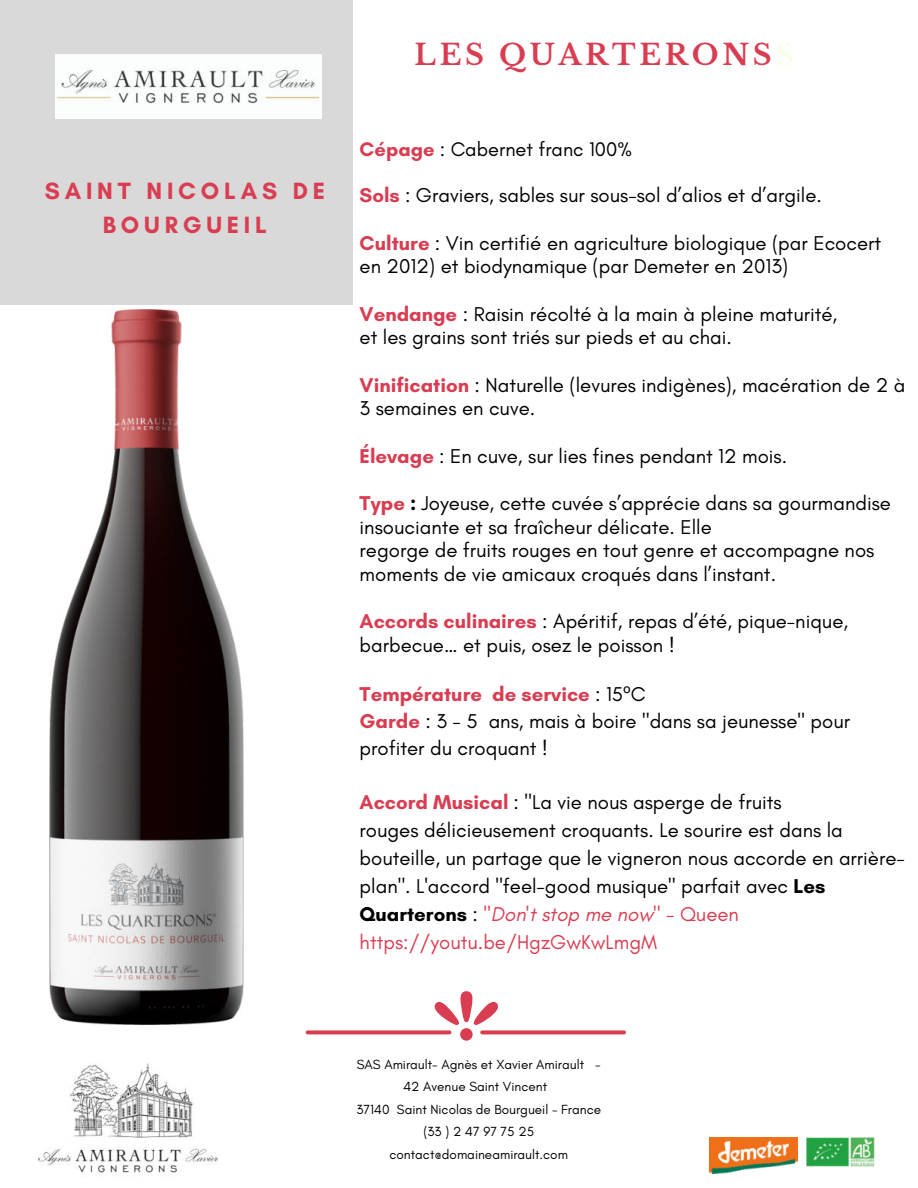
<style>
.page{position:relative;width:918px;height:1188px;background:#fff}
.page>*{position:absolute;margin:0;border:0;box-sizing:border-box;transform-origin:0 0}
.t1{font:700 28.5px "Libre Baskerville";letter-spacing:.13em;color:#d93d52}
.t2{font:700 24px/33.8px "Glacial Indifference";letter-spacing:.2em;color:#d93d52;text-align:center}
.t3{font:20.4px/23.7px "Glacial Indifference";color:#000}
.t4{font:20.1px "Glacial Indifference";color:#000}
.t5{font:13.5px/22.5px "Glacial Indifference";color:#000;text-align:center}
.s1{font-weight:400;color:#f7ffe5}
.s2{font-weight:700;color:#d93d52}
.s3{font-weight:700}
.s4{font-family:"Noto Sans"}
.s5{font-style:italic;color:#d93d52}
.s6{color:#d93d52}
</style>
<div class="page">
<div style="left:0;top:0;width:353px;height:304px;background:#d9d9d9"></div>
<img style="left:56px;top:55px;width:265px;height:64px">
<img style="left:806px;top:1137px;width:69px;height:29px">
<div style="left:460px;top:1028px;width:13px;height:13px;background:#d93d52;border-radius:50%"></div>
<svg style="left:435px;top:991px;width:63px;height:34px"></svg>
<svg style="left:306px;top:1030px;width:145px;height:4px"></svg>
<svg style="left:480px;top:1030px;width:146px;height:4px"></svg>
<img style="left:709px;top:1137px;width:88px;height:36px">
<img style="left:50px;top:309px;width:193px;height:716px">
<img style="left:38px;top:1063px;width:180px;height:110px">
<p class="t2" style="left:45px;top:174px;width:282px">SAINT NICOLAS DE<br>BOURGUEIL</p>
<h1 class="t1" style="left:414px;top:38px;width:381px">LES QUARTERONS<span class="s1">S</span></h1>
<p class="t4" style="left:360px;top:138px;width:274px"><span class="s2">Cépage</span> : Cabernet franc 100%</p>
<p class="t3" style="left:360px;top:184px;width:464px"><span class="s2">Sols</span> : Graviers, sables sur sous-sol d’alios et d’argile.</p>
<p class="t3" style="left:360px;top:231px;width:523px"><span class="s2">Culture</span> : Vin certifié en agriculture biologique (par Ecocert en 2012) et biodynamique (par Demeter en 2013)</p>
<p class="t3" style="left:360px;top:302px;width:479px"><span class="s2">Vendange</span> : Raisin récolté à la main à pleine maturité, et les grains sont triés sur pieds et au chai.</p>
<p class="t3" style="left:360px;top:373px;width:547px"><span class="s2">Vinification</span> : Naturelle (levures indigènes), macération de 2 à<br>3 semaines en cuve.</p>
<p class="t3" style="left:360px;top:444px;width:429px"><span class="s2">Élevage</span> : En cuve, sur lies fines pendant 12 mois.</p>
<p class="t3" style="left:360px;top:492px;width:533px"><span class="s2">Type</span> <span class="s3">:</span> Joyeuse, cette cuvée s’apprécie dans sa gourmandise insouciante et sa fraîcheur délicate. Elle<br>regorge de fruits rouges en tout genre et accompagne nos moments de vie amicaux croqués dans l’instant.</p>
<p class="t3" style="left:360px;top:610px;width:490px"><span class="s2">Accords culinaires</span> : Apéritif, repas d’été, pique-nique, barbecue… et puis, osez le poisson !</p>
<p class="t3" style="left:360px;top:681px;width:492px;line-height:26.8px"><span class="s2">Température de service</span> : 15<span class="s4">º</span>C<br><span class="s2">Garde</span> : 3 - 5 ans, mais à boire "dans sa jeunesse" pour profiter du croquant !</p>
<p class="t3" style="left:360px;top:788px;width:547px;line-height:27.9px"><span class="s2">Accord Musical</span> : "La vie nous asperge de fruits<br>rouges délicieusement croquants. Le sourire est dans la bouteille, un partage que le vigneron nous accorde en arrière&shy;plan". L'accord "feel-good musique" parfait avec <span class="s3">Les Quarterons</span> : <span class="s5">"Don't stop me now"</span> <span class="s6">- Queen https://youtu.be/HgzGwKwLmgM</span></p>
<p class="t5" style="left:356px;top:1053px;width:246px">SAS Amirault- Agnès et Xavier Amirault -<br>42 Avenue Saint Vincent<br>37140 Saint Nicolas de Bourgueil - France (33 ) 2 47 97 75 25 contact@domaineamirault.com</p>
</div>
